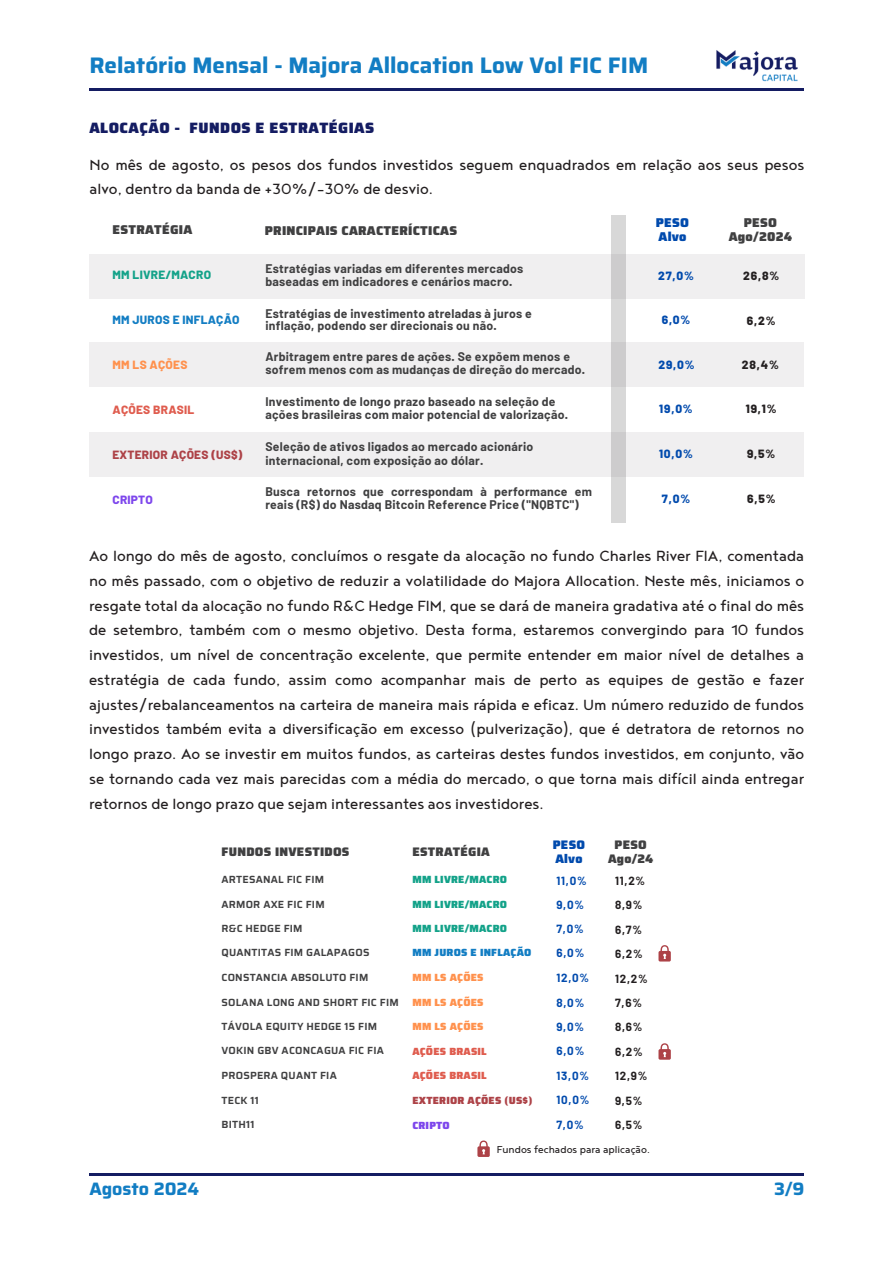
<style>
.page{position:relative;width:894px;height:1264px;background:#fff}
.page>*{position:absolute;margin:0;border:0;box-sizing:border-box;transform-origin:0 0}
.t1{font:700 22.5px "Saira";color:#127dc3}
.t2{font:18px/24.8px "Noyh";color:#231f20}
.t3{font:700 18px "Saira";color:#127dc3}
.t4{font:900 15px "Saira";letter-spacing:.03em;color:#141c62}
.t5{font:900 12.75px/14.4px "Saira";letter-spacing:.02em;color:#404041;text-align:center}
.t6{font:900 12.75px/14.4px "Saira";letter-spacing:.02em;color:#004aad}
.t7{font:700 12.3px/12.8px "Barlow";letter-spacing:.02em;color:#404041}
.t8{font:900 12.3px/14px "Saira";letter-spacing:.02em;color:#404041;text-align:center}
.t9{font:12.3px "Noyh";color:#231f20}
.t10{font:900 12.3px/14px "Saira";letter-spacing:.02em;color:#004aad}
.t11{font:700 12.15px/13.2px "Barlow";letter-spacing:.02em;color:#404041}
.t12{font:800 11.85px "Barlow";letter-spacing:.07em;color:#004aad}
.t13{font:800 11.85px "Barlow";color:#231f20}
.t14{font:800 11.85px "Barlow";letter-spacing:.02em;color:#ad4247}
.t15{font:800 11.85px "Barlow";letter-spacing:.02em;color:#127dc3}
.t16{font:800 11.85px "Barlow";letter-spacing:.02em;color:#13a289}
.t17{font:800 11.85px "Barlow";letter-spacing:.02em;color:#df5c4e}
.t18{font:800 11.85px "Barlow";letter-spacing:.02em;color:#ff914d}
.t19{font:800 11.85px "Barlow";letter-spacing:.02em;color:#7d46ec}
.t20{font:700 11.55px "Barlow";letter-spacing:.07em;color:#004aad}
.t21{font:700 11.55px "Barlow";color:#231f20}
.t22{font:600 10.35px "Saira";letter-spacing:.02em;color:#404041}
.t23{font:900 10.35px "Saira";letter-spacing:.02em;color:#13a289}
.t24{font:900 10.35px "Saira";letter-spacing:.02em;color:#ff914d}
.t25{font:900 10.35px "Saira";letter-spacing:.02em;color:#df5c4e}
.t26{font:900 10.35px "Saira";letter-spacing:.02em;color:#ad4247}
.t27{font:900 10.35px "Saira";letter-spacing:.02em;color:#127dc3}
.t28{font:900 10.35px "Saira";letter-spacing:.02em;color:#7d46ec}
</style>
<div class="page">
<hr style="left:89px;top:88px;width:715px;height:3px;background:#141c62">
<img style="left:716px;top:50px;width:82px;height:32px">
<hr style="left:89px;top:1172px;width:715px;height:3px;background:#141c62">
<div style="left:89px;top:254px;width:715px;height:44px;background:#f0eff0"></div>
<div style="left:89px;top:342px;width:714px;height:45px;background:#f0eff0"></div>
<div style="left:89px;top:432px;width:714px;height:44px;background:#f0eff0"></div>
<div style="left:611px;top:216px;width:14px;height:307px;background:#d8d8d8"></div>
<svg style="left:658px;top:945px;width:12px;height:16px"></svg>
<svg style="left:658px;top:1043px;width:12px;height:16px"></svg>
<svg style="left:477px;top:1140px;width:12px;height:16px"></svg>
<p class="t1" style="left:89px;top:47px;width:560px">Relatório Mensal - Majora Allocation Low Vol FIC FIM</p>
<h3 class="t4" style="left:89px;top:116px;width:286px">ALOCAÇÃO - FUNDOS E ESTRATÉGIAS</h3>
<h6 class="t2" style="left:90px;top:154px;width:716px">No mês de agosto, os pesos dos fundos investidos seguem enquadrados em relação aos seus pesos alvo, dentro da banda de +30%/-30% de desvio.</h6>
<h5 class="t5" style="left:728px;top:215px;width:65px">PESO<br>Ago/2024</h5>
<p class="t6" style="left:655px;top:215px;width:35px">PESO<br>Alvo</p>
<h5 class="t5" style="left:112px;top:222px;width:81px">ESTRATÉGIA</h5>
<h5 class="t5" style="left:265px;top:223px;width:194px">PRINCIPAIS CARACTERÍCTICAS</h5>
<h5 class="t11" style="left:265px;top:261px;width:259px">Estratégias variadas em diferentes mercados baseadas em indicadores e cenários macro.</h5>
<h6 class="t7" style="left:265px;top:306px;width:268px">Estratégias de investimento atreladas à juros e inflação, podendo ser direcionais ou não.</h6>
<h5 class="t11" style="left:265px;top:349px;width:321px">Arbitragem entre pares de ações. Se expõem menos e sofrem menos com as mudanças de direção do mercado.</h5>
<h5 class="t11" style="left:265px;top:395px;width:304px">Investimento de longo prazo baseado na seleção de ações brasileiras com maior potencial de valorização.</h5>
<h5 class="t11" style="left:265px;top:440px;width:269px">Seleção de ativos ligados ao mercado acionário internacional, com exposição ao dólar.</h5>
<h5 class="t16" style="left:112px;top:267px;width:100px">MM LIVRE/MACRO</h5>
<h6 class="t12" style="left:658px;top:268px;width:37px">27,0%</h6>
<h6 class="t12" style="left:661px;top:312px;width:30px">6,0%</h6>
<h5 class="t13" style="left:743px;top:268px;width:37px">26,8%</h5>
<h5 class="t13" style="left:746px;top:313px;width:30px">6,2%</h5>
<h6 class="t15" style="left:112px;top:312px;width:129px">MM JUROS E INFLAÇÃO</h6>
<h5 class="t18" style="left:112px;top:357px;width:76px">MM LS AÇÕES</h5>
<h5 class="t17" style="left:112px;top:402px;width:83px">AÇÕES BRASIL</h5>
<h5 class="t14" style="left:112px;top:447px;width:131px">EXTERIOR AÇÕES (US$)</h5>
<h6 class="t13" style="left:741px;top:357px;width:38px">28,4%</h6>
<p class="t12" style="left:658px;top:357px;width:38px">29,0%</p>
<p class="t12" style="left:659px;top:401px;width:35px">19,0%</p>
<h5 class="t13" style="left:745px;top:401px;width:32px">19,1%</h5>
<h6 class="t12" style="left:659px;top:446px;width:35px">10,0%</h6>
<h6 class="t12" style="left:661px;top:490px;width:30px">7,0%</h6>
<h6 class="t13" style="left:746px;top:446px;width:30px">9,5%</h6>
<h5 class="t7" style="left:265px;top:485px;width:328px">Busca retornos que correspondam à performance em reais (R$) do Nasdaq Bitcoin Reference Price ("NQBTC")</h5>
<h5 class="t19" style="left:112px;top:492px;width:42px">CRIPTO</h5>
<h6 class="t13" style="left:746px;top:491px;width:30px">6,5%</h6>
<p class="t2" style="left:89px;top:545px;width:716px;text-align:justify">Ao longo do mês de agosto, concluímos o resgate da alocação no fundo Charles River FIA, comentada no mês passado, com o objetivo de reduzir a volatilidade do Majora Allocation. Neste mês, iniciamos o resgate total da alocação no fundo R&amp;C Hedge FIM, que se dará de maneira gradativa até o final do mês de setembro, também com o mesmo objetivo. Desta forma, estaremos convergindo para 10 fundos investidos, um nível de concentração excelente, que permite entender em maior nível de detalhes a estratégia de cada fundo, assim como acompanhar mais de perto as equipes de gestão e fazer ajustes/rebalanceamentos na carteira de maneira mais rápida e eficaz. Um número reduzido de fundos investidos também evita a diversificação em excesso (pulverização), que é detratora de retornos no longo prazo. Ao se investir em muitos fundos, as carteiras destes fundos investidos, em conjunto, vão se tornando cada vez mais parecidas com a média do mercado, o que torna mais difícil ainda entregar retornos de longo prazo que sejam interessantes aos investidores.</p>
<h6 class="t8" style="left:221px;top:844px;width:129px">FUNDOS INVESTIDOS</h6>
<p class="t8" style="left:412px;top:844px;width:79px">ESTRATÉGIA</p>
<h5 class="t22" style="left:221px;top:871px;width:104px">ARTESANAL FIC FIM</h5>
<h5 class="t23" style="left:412px;top:871px;width:96px">MM LIVRE/MACRO</h5>
<p class="t22" style="left:221px;top:895px;width:105px">ARMOR AXE FIC FIM</p>
<p class="t22" style="left:221px;top:920px;width:83px">R&amp;C HEDGE FIM</p>
<p class="t23" style="left:412px;top:895px;width:96px">MM LIVRE/MACRO</p>
<p class="t23" style="left:412px;top:920px;width:96px">MM LIVRE/MACRO</p>
<h6 class="t10" style="left:552px;top:838px;width:34px">PESO<br>Alvo</h6>
<p class="t20" style="left:556px;top:873px;width:32px">11,0%</p>
<p class="t20" style="left:556px;top:897px;width:29px">9,0%</p>
<h6 class="t20" style="left:556px;top:921px;width:29px">7,0%</h6>
<h5 class="t8" style="left:608px;top:838px;width:47px">PESO<br>Ago/24</h5>
<p class="t21" style="left:614px;top:873px;width:32px">11,2%</p>
<p class="t21" style="left:614px;top:897px;width:29px">8,9%</p>
<h6 class="t21" style="left:614px;top:922px;width:28px">6,7%</h6>
<h6 class="t27" style="left:412px;top:944px;width:120px">MM JUROS E INFLAÇÃO</h6>
<h5 class="t24" style="left:412px;top:969px;width:73px">MM LS AÇÕES</h5>
<h6 class="t22" style="left:221px;top:944px;width:149px">QUANTITAS FIM GALAPAGOS</h6>
<h5 class="t22" style="left:221px;top:969px;width:148px">CONSTANCIA ABSOLUTO FIM</h5>
<h5 class="t22" style="left:221px;top:993px;width:179px">SOLANA LONG AND SHORT FIC FIM</h5>
<h3 class="t24" style="left:412px;top:994px;width:73px">MM LS AÇÕES</h3>
<h5 class="t25" style="left:412px;top:1042px;width:76px">AÇÕES BRASIL</h5>
<h6 class="t25" style="left:412px;top:1067px;width:76px">AÇÕES BRASIL</h6>
<p class="t22" style="left:221px;top:1018px;width:157px">TÁVOLA EQUITY HEDGE 15 FIM</p>
<h5 class="t24" style="left:412px;top:1018px;width:73px">MM LS AÇÕES</h5>
<h5 class="t22" style="left:221px;top:1042px;width:164px">VOKIN GBV ACONCAGUA FIC FIA</h5>
<h5 class="t22" style="left:221px;top:1067px;width:117px">PROSPERA QUANT FIA</h5>
<p class="t20" style="left:556px;top:945px;width:29px">6,0%</p>
<p class="t20" style="left:556px;top:970px;width:34px">12,0%</p>
<h6 class="t20" style="left:556px;top:995px;width:29px">8,0%</h6>
<h6 class="t20" style="left:556px;top:1019px;width:29px">9,0%</h6>
<p class="t20" style="left:556px;top:1043px;width:29px">6,0%</p>
<h6 class="t20" style="left:556px;top:1068px;width:34px">13,0%</h6>
<p class="t21" style="left:614px;top:946px;width:29px">6,2%</p>
<h5 class="t21" style="left:614px;top:971px;width:34px">12,2%</h5>
<p class="t21" style="left:614px;top:995px;width:28px">7,6%</p>
<h6 class="t21" style="left:614px;top:1019px;width:29px">8,6%</h6>
<h6 class="t21" style="left:614px;top:1044px;width:29px">6,2%</h6>
<h5 class="t21" style="left:614px;top:1068px;width:34px">12,9%</h5>
<p class="t22" style="left:221px;top:1092px;width:39px">TECK 11</p>
<h5 class="t22" style="left:221px;top:1116px;width:34px">BITH11</h5>
<p class="t26" style="left:412px;top:1092px;width:121px">EXTERIOR AÇÕES (US$)</p>
<p class="t28" style="left:412px;top:1116px;width:39px">CRIPTO</p>
<p class="t20" style="left:556px;top:1092px;width:34px">10,0%</p>
<h6 class="t20" style="left:556px;top:1117px;width:29px">7,0%</h6>
<p class="t21" style="left:614px;top:1092px;width:29px">9,5%</p>
<h5 class="t21" style="left:614px;top:1117px;width:29px">6,5%</h5>
<h6 class="t3" style="left:89px;top:1174px;width:111px">Agosto 2024</h6>
<p class="t9" style="left:496px;top:1144px;width:155px">Fundos fechados para aplicação.</p>
<h4 class="t3" style="left:773px;top:1174px;width:32px">3/9</h4>
</div>
